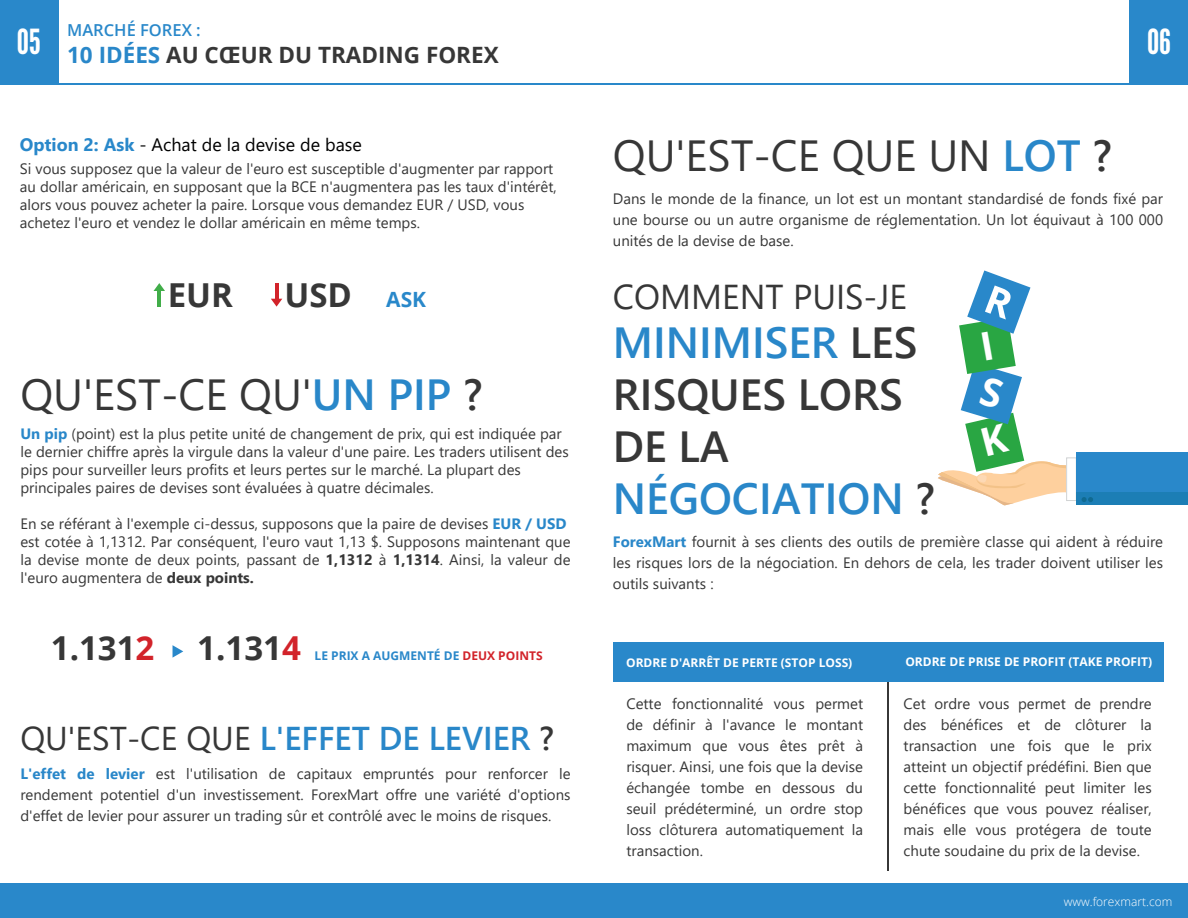
<style>
.page{position:relative;width:1188px;height:918px;background:#fff}
.page>*{position:absolute;margin:0;border:0;box-sizing:border-box;transform-origin:0 0}
.t1{font:600 43.5px/52.2px "Segoe UI";color:#2987c9}
.t2{font:43.5px "Segoe UI";color:#373737}
.t3{font:34.5px "Segoe UI";color:#373737}
.t4{font:34.5px "League Gothic";color:#fff}
.t5{font:600 33px "Segoe UI";color:#2987c9}
.t6{font:700 33px "Open Sans";color:#373737}
.t7{font:700 22.5px "Open Sans";color:#373737}
.t8{font:18px "Segoe UI";color:#000}
.t9{font:600 16.5px "Open Sans";color:#2988ca}
.t10{font:15px/21px "Segoe UI";color:#373737;text-align:justify}
.t11{font:700 12px "Open Sans";color:#fff}
.t12{font:300 12px "Open Sans";color:#fff}
.s1{color:#2987c9}
.s2{font-weight:700;color:#2988ca}
.s3{font-size:21px;color:#2988ca}
.s4{font-weight:600;color:#2987c9}
.s5{font-weight:600}
.s6{font-weight:700;color:#2987c9}
.s7{font-weight:700}
.s8{color:#d2232a}
.s9{font-weight:400;color:#373737}
.s10{color:#373737}
</style>
<div class="page">
<div style="left:0;top:883px;width:1188px;height:35px;background:#2988ca"></div>
<div style="left:0;top:0;width:58px;height:85px;background:#2988ca"></div>
<div style="left:1130px;top:0;width:58px;height:85px;background:#2988ca"></div>
<hr style="left:0;top:83px;width:1188px;height:2px;background:#2988ca">
<hr style="left:888px;top:643px;width:1px;height:228px;background:#373737">
<div style="left:613px;top:643px;width:550px;height:39px;background:#2988ca"></div>
<div style="left:1067px;top:458px;width:9px;height:43px;border:1px solid #d1d3d4"></div>
<div style="left:1076px;top:453px;width:112px;height:52px;background:#2988ca"></div>
<div style="left:1076px;top:493px;width:112px;height:12px;background:#1c7eb5"></div>
<svg style="left:1082px;top:497px;width:11px;height:5px"></svg>
<svg style="left:154px;top:283px;width:11px;height:8px"></svg>
<svg style="left:271px;top:299px;width:11px;height:8px"></svg>
<hr style="left:158px;top:291px;width:3px;height:16px;background:#41ad49">
<hr style="left:275px;top:283px;width:3px;height:16px;background:#d2232a">
<svg style="left:173px;top:645px;width:10px;height:13px"></svg>
<svg style="left:938px;top:270px;width:133px;height:235px"></svg>
<p class="t9" style="left:67px;top:18px;width:135px">MARCHÉ FOREX :</p>
<h3 class="t7" style="left:67px;top:39px;width:433px"><span class="s1">10 IDÉES</span> AU CŒUR DU TRADING FOREX</h3>
<h2 class="t4" style="left:17px;top:22px;width:26px">05</h2>
<h2 class="t4" style="left:1147px;top:22px;width:26px">06</h2>
<p class="t8" style="left:20px;top:128px;width:344px"><span class="s2">Option 2: Ask</span> - Achat de la devise de base</p>
<p class="t10" style="left:20px;top:159px;width:538px;line-height:18px;text-align:left">Si vous supposez que la valeur de l'euro est susceptible d'augmenter par rapport au dollar américain, en supposant que la BCE n'augmentera pas les taux d'intérêt, alors vous pouvez acheter la paire. Lorsque vous demandez EUR / USD, vous achetez l'euro et vendez le dollar américain en même temps.</p>
<h3 class="t6" style="left:168px;top:271px;width:64px">EUR</h3>
<h3 class="t6" style="left:284px;top:271px;width:141px">USD <span class="s3">ASK</span></h3>
<h1 class="t2" style="left:20px;top:353px;width:464px">QU'EST-CE QU'<span class="s4">UN PIP</span> <span class="s5">?</span></h1>
<p class="t10" style="left:20px;top:424px;width:550px;line-height:18px;text-align:left"><span class="s6">Un pip</span> (point) est la plus petite unité de changement de prix, qui est indiquée par le dernier chiffre après la virgule dans la valeur d'une paire. Les traders utilisent des pips pour surveiller leurs profits et leurs pertes sur le marché. La plupart des principales paires de devises sont évaluées à quatre décimales.</p>
<p class="t10" style="left:20px;top:514px;width:552px;line-height:18px;text-align:left">En se référant à l'exemple ci-dessus, supposons que la paire de devises <span class="s6">EUR / USD </span>est cotée à 1,1312. Par conséquent, l'euro vaut 1,13 $. Supposons maintenant que la devise monte de deux points, passant de <span class="s7">1,1312</span> à <span class="s7">1,1314</span>. Ainsi, la valeur de l'euro augmentera de <span class="s7">deux points.</span></p>
<h3 class="t6" style="left:51px;top:625px;width:105px">1.131<span class="s8">2</span></h3>
<h3 class="t6" style="left:197px;top:625px;width:21px">pips</h3>
<h3 class="t5" style="left:20px;top:707px;width:535px"><span class="s9">QU'EST-CE QUE</span> L'EFFET DE LEVIER <span class="s10">?</span></h3>
<p class="t10" style="left:20px;top:762px;width:552px"><span class="s6">L'effet de levier</span> est l'utilisation de capitaux empruntés pour renforcer le rendement potentiel d'un investissement. ForexMart offre une variété d'options d'effet de levier pour assurer un trading sûr et contrôlé avec le moins de risques.</p>
<h1 class="t2" style="left:613px;top:115px;width:501px">QU'EST-CE QUE UN <span class="s4">LOT</span> <span class="s5">?</span></h1>
<p class="t10" style="left:613px;top:187px;width:552px">Dans le monde de la finance, un lot est un montant standardisé de fonds fixé par une bourse ou un autre organisme de réglementation. Un lot équivaut à 100 000 unités de la devise de base.</p>
<h2 class="t3" style="left:613px;top:264px;width:296px">COMMENT PUIS-JE</h2>
<h1 class="t1" style="left:613px;top:313px;width:324px">MINIMISER <span class="s10">LES<br>RISQUES LORS<br>DE LA<br></span>NÉGOCIATION <span class="s10">?</span></h1>
<p class="t10" style="left:613px;top:530px;width:552px"><span class="s6">ForexMart</span> fournit à ses clients des outils de première classe qui aident à réduire les risques lors de la négociation. En dehors de cela, les trader doivent utiliser les outils suivants :</p>
<p class="t11" style="left:626px;top:654px;width:114px">ER</p>
<p class="t11" style="left:905px;top:654px;width:248px">ORDRE DE PRISE DE PROFIT (TAKE PROFIT)</p>
<p class="t10" style="left:626px;top:692px;width:238px">Cette fonctionnalité vous permet de définir à l'avance le montant maximum que vous êtes prêt à risquer. Ainsi, une fois que la devise échangée tombe en dessous du seuil prédéterminé, un ordre stop loss clôturera automatiquement la transaction.</p>
<p class="t10" style="left:904px;top:692px;width:250px">Cet ordre vous permet de prendre des bénéfices et de clôturer la transaction une fois que le prix atteint un objectif prédéfini. Bien que cette fonctionnalité peut limiter les bénéfices que vous pouvez réaliser, mais elle vous protégera de toute chute soudaine du prix de la devise.</p>
<p class="t12" style="left:1064px;top:893px;width:110px">www.forexmart.com</p>
</div>
